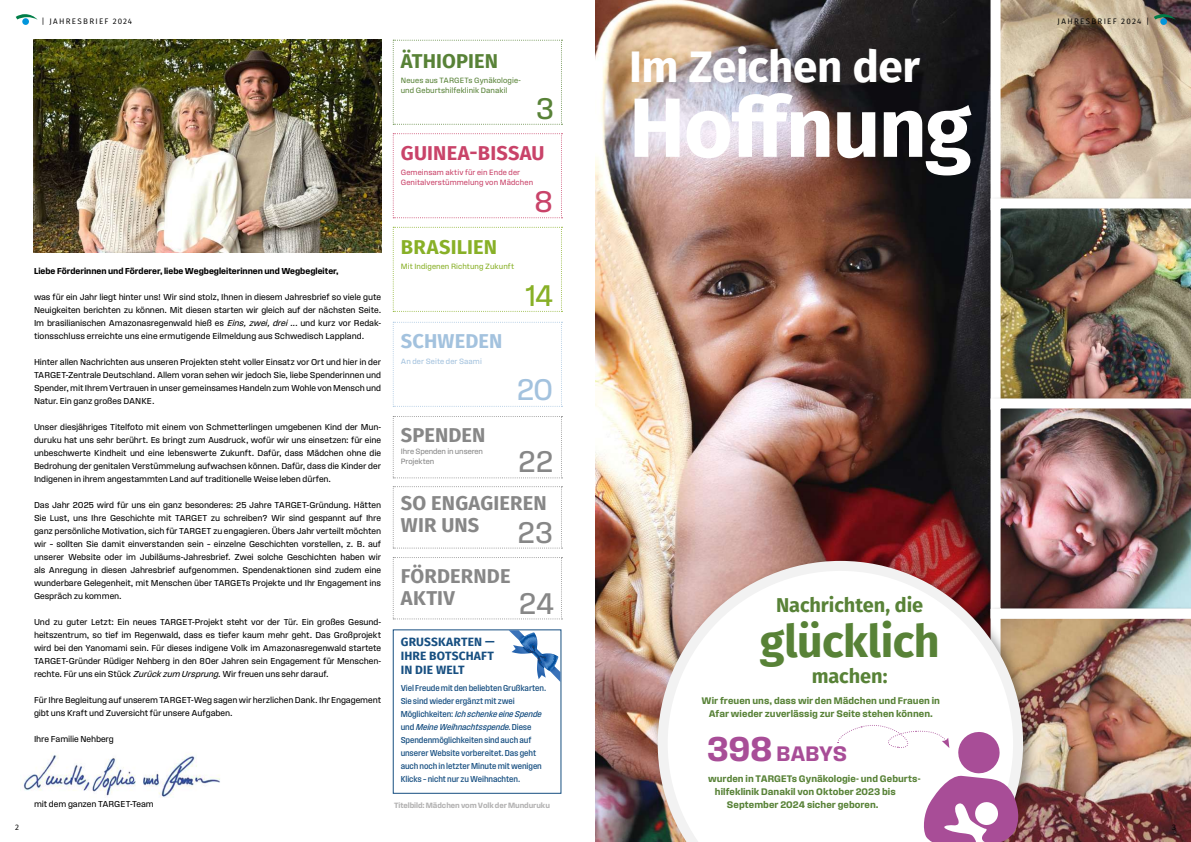
<style>
.page{position:relative;width:1191px;height:842px;background:#fff}
.page>*{position:absolute;margin:0;border:0;box-sizing:border-box;transform-origin:0 0}
.t1{font:700 84px "Fira Sans";letter-spacing:-.015em;color:#fff}
.t2{font:700 45px "Fira Sans";letter-spacing:-.01em;color:#588237}
.t3{font:700 44px "Fira Sans";letter-spacing:-.01em;color:#fff}
.t4{font:31.3px "Field Gothic No.62";color:#878787}
.t5{font:31.3px "Field Gothic No.62";color:#88b027}
.t6{font:31.3px "Field Gothic No.62";color:#a3c2de}
.t7{font:31.3px "Field Gothic No.62";color:#c94369}
.t8{font:31.3px "Field Gothic No.62";color:#588237}
.t9{font:22px "Field Gothic No.64 Demi";letter-spacing:-.01em;color:#a84d97}
.t10{font:700 20px/22px "Fira Sans";letter-spacing:.005em;color:#878787}
.t11{font:700 20px "Fira Sans";letter-spacing:-.005em;color:#588237}
.t12{font:700 20px "Fira Sans";letter-spacing:.01em;color:#c94369}
.t13{font:700 20px "Fira Sans";letter-spacing:.005em;color:#88b027}
.t14{font:700 20px "Fira Sans";letter-spacing:.005em;color:#a3c2de}
.t15{font:700 12px/14px "Fira Sans";letter-spacing:.01em;color:#174f81;text-align:justify}
.t16{font:10px/13px "Field Gothic No.64 Demi";letter-spacing:.005em;color:#588237;text-align:center}
.t17{font:9px/13px "Field Gothic No.62";letter-spacing:-.005em;color:#000;text-align:justify}
.t18{font:9px/13px "Field Gothic No.53 Med Compact";letter-spacing:-.01em;color:#174f81}
.t19{font:9px "Field Gothic No.64 Demi";letter-spacing:-.005em;color:#000}
.t20{font:8px/9.6px "Field Gothic No.62";letter-spacing:.005em;color:#c94369}
.t21{font:8px/9.6px "Field Gothic No.62";letter-spacing:.005em;color:#588237}
.t22{font:8px "Field Gothic No.64 Demi";letter-spacing:-.01em;color:#b3b2b2}
.t23{font:8px "Fira Sans";letter-spacing:.16em;color:#000}
.t24{font:8px/9.6px "Field Gothic No.62";letter-spacing:-.015em;color:#878787}
.t25{font:8px "Field Gothic No.62";letter-spacing:.005em;color:#88b027}
.t26{font:8px "Field Gothic No.62";letter-spacing:.005em;color:#a3c2de}
.s1{font-style:italic}
.s2{font-family:"Field Gothic No.62";font-weight:400;font-size:31.3px}
.s3{font-size:36px}
</style>
<div class="page">
<svg style="left:393px;top:557px;width:169px;height:62px"></svg>
<svg style="left:393px;top:40px;width:169px;height:85px"></svg>
<svg style="left:393px;top:486px;width:169px;height:63px"></svg>
<svg style="left:393px;top:133px;width:169px;height:85px"></svg>
<svg style="left:393px;top:416px;width:169px;height:62px"></svg>
<svg style="left:393px;top:227px;width:169px;height:85px"></svg>
<svg style="left:393px;top:322px;width:169px;height:85px"></svg>
<svg style="left:16px;top:14px;width:22px;height:6px"></svg>
<div style="left:22px;top:18px;width:7px;height:7px;background:#0095db;border-radius:50%"></div>
<img style="left:34px;top:40px;width:348px;height:212px">
<div style="left:393px;top:629px;width:168px;height:165px;border:1px solid #174f81"></div>
<svg style="left:508px;top:630px;width:52px;height:52px"></svg>
<img style="left:22px;top:755px;width:198px;height:43px">
<img style="left:595px;top:0;width:393px;height:842px">
<img style="left:990px;top:0;width:201px;height:196px">
<img style="left:990px;top:198px;width:201px;height:198px">
<img style="left:990px;top:398px;width:201px;height:208px">
<img style="left:1039px;top:618px;width:152px;height:224px">
<svg style="left:1153px;top:14px;width:22px;height:6px"></svg>
<div style="left:1160px;top:18px;width:7px;height:7px;background:#0095db;border-radius:50%"></div>
<div style="left:651px;top:554px;width:388px;height:288px;background:#000;opacity:.4"></div>
<svg style="left:657px;top:561px;width:366px;height:281px"></svg>
<svg style="left:836px;top:718px;width:185px;height:124px"></svg>
<p class="t23" style="left:15px;top:821px;width:5px">2</p>
<p class="t23" style="left:42px;top:15px;width:92px">| JAHRESBRIEF 2024</p>
<p class="t23" style="left:1137px;top:15px;width:5px">3</p>
<p class="t23" style="left:1057px;top:15px;width:93px">JAHRESBRIEF 2024 |</p>
<h3 class="t11" style="left:401px;top:44px;width:99px">ÄTHIOPIEN</h3>
<p class="t21" style="left:401px;top:76px;width:121px">Neues aus TARGETs Gynäkologie&shy;und Geburtshilfeklinik Danakil</p>
<h3 class="t8" style="left:536px;top:92px;width:20px">3</h3>
<p class="t19" style="left:34px;top:266px;width:306px">Liebe Förderinnen und Förderer, liebe Wegbegleiterinnen und Wegbegleiter,</p>
<p class="t17" style="left:34px;top:291px;width:349px">was für ein Jahr liegt hinter uns! Wir sind stolz, Ihnen in diesem Jahresbrief so viele gute Neuigkeiten berichten zu können. Mit diesen starten wir gleich auf der nächsten Seite.<br>Im brasilianischen Amazonasregenwald hieß es <span class="s1">Eins,zwei,drei...</span>und kurz vor Redak&shy;tionsschluss erreichte uns eine ermutigende Eilmeldung aus Schwedisch Lappland.</p>
<p class="t17" style="left:34px;top:356px;width:349px">Hinter allen Nachrichten aus unseren Projekten steht voller Einsatz vor Ort und hier in der TARGET-Zentrale Deutschland. Allem voran sehen wir jedoch Sie, liebe Spenderinnen und Spender, mit Ihrem Vertrauen in unser gemeinsames Handeln zum Wohle von Mensch und Natur. Ein ganz großes DANKE.</p>
<p class="t17" style="left:34px;top:421px;width:349px">Unser diesjähriges Titelfoto mit einem von Schmetterlingen umgebenen Kind der Mun&shy;duruku hat uns sehr berührt. Es bringt zum Ausdruck, wofür wir uns einsetzen: für eine unbeschwerte Kindheit und eine lebenswerte Zukunft. Dafür, dass Mädchen ohne die Bedrohung der genitalen Verstümmelung aufwachsen können. Dafür, dass die Kinder der Indigenen in ihrem angestammten Land auf traditionelle Weise leben dürfen.</p>
<p class="t17" style="left:34px;top:499px;width:349px">Das Jahr 2025 wird für uns ein ganz besonderes: 25 Jahre TARGET-Gründung. Hätten Sie Lust, uns Ihre Geschichte mit TARGET zu schreiben? Wir sind gespannt auf Ihre ganz persönliche Motivation, sich für TARGET zu engagieren. Übers Jahr verteilt möchten wir – sollten Sie damit einverstanden sein – einzelne Geschichten vorstellen, z. B. auf unserer Website oder im Jubiläums-Jahresbrief. Zwei solche Geschichten haben wir als Anregung in diesen Jahresbrief aufgenommen. Spendenaktionen sind zudem eine wunderbare Gelegenheit, mit Menschen über TARGETs Projekte und Ihr Engagement ins Gespräch zu kommen.</p>
<p class="t17" style="left:34px;top:616px;width:349px">Und zu guter Letzt: Ein neues TARGET-Projekt steht vor der Tür. Ein großes Gesund&shy;heitszentrum, so tief im Regenwald, dass es tiefer kaum mehr geht. Das Großprojekt wird bei den Yanomami sein. Für dieses indigene Volk im Amazonasregenwald startete TARGET-Gründer Rüdiger Nehberg in den 80er Jahren sein Engagement für Menschen&shy;rechte. Für uns ein Stück <span class="s1">Zurückzum Ursprung</span>. Wir freuen uns sehr darauf.</p>
<p class="t17" style="left:34px;top:694px;width:349px">Für Ihre Begleitung auf unserem TARGET-Weg sagen wir herzlichen Dank. Ihr Engagement gibt uns Kraft und Zuversicht für unsere Aufgaben.</p>
<p class="t17" style="left:34px;top:733px;width:81px">Ihre Familie Nehberg</p>
<h3 class="t12" style="left:401px;top:136px;width:145px">GUINEA-BISSAU</h3>
<p class="t20" style="left:401px;top:168px;width:134px">Gemeinsam aktiv für ein Ende der<br>Genitalverstümmelung von Mädchen</p>
<h3 class="t7" style="left:534px;top:185px;width:21px">8</h3>
<h3 class="t13" style="left:401px;top:230px;width:98px">BRASILIEN</h3>
<p class="t25" style="left:401px;top:262px;width:115px">Mit Indigenen Richtung Zukunft</p>
<h3 class="t14" style="left:401px;top:324px;width:103px">SCHWEDEN</h3>
<p class="t26" style="left:401px;top:357px;width:83px">An der Seite der Saami</p>
<h3 class="t5" style="left:525px;top:279px;width:29px">14</h3>
<h3 class="t6" style="left:517px;top:372px;width:38px">20</h3>
<h3 class="t10" style="left:401px;top:423px;width:86px">SPENDEN</h3>
<p class="t24" style="left:401px;top:447px;width:84px">Ihre Spenden in unseren<br>Projekten</p>
<h3 class="t4" style="left:518px;top:445px;width:37px">22</h3>
<h3 class="t10" style="left:401px;top:491px;width:154px">SO ENGAGIEREN<br>WIR UNS <span class="s2">23</span></h3>
<h3 class="t10" style="left:401px;top:564px;width:111px">FÖRDERNDE<br>AKTIV</h3>
<h3 class="t15" style="left:401px;top:634px;width:95px">GRUSSKARTEN — IHRE BOTSCHAFT IN DIE WELT</h3>
<h3 class="t4" style="left:519px;top:586px;width:37px">24</h3>
<p class="t18" style="left:401px;top:682px;width:147px">Viel Freude mit den beliebten Grußkarten.<br>Sie sind wieder ergänzt mit zwei<br>M ö g l i c h k e i t e n : <span class="s1">IchschenkeeineSpende </span>u n d <span class="s1">MeineWeihnachtsspende</span>. D i e s e Spendenmöglichkeiten sind auch auf unserer Website vorbereitet. Das geht auch noch in letzter Minute mit wenigen Klicks – nicht nur zu Weihnachten.</p>
<p class="t17" style="left:34px;top:798px;width:121px">mit dem ganzen TARGET-Team</p>
<p class="t22" style="left:394px;top:801px;width:157px">Titelbild: Mädchen vom Volk der Munduruku</p>
<h3 class="t3" style="left:629px;top:30px;width:292px">Im Zeichen der</h3>
<h1 class="t1" style="left:629px;top:57px;width:344px">Hoffnung</h1>
<h3 class="t11" style="left:776px;top:588px;width:149px">Nachrichten, die</h3>
<h2 class="t2" style="left:759px;top:603px;width:181px">glücklich</h2>
<h3 class="t11" style="left:811px;top:659px;width:77px">machen:</h3>
<p class="t16" style="left:701px;top:694px;width:240px">Wir freuen uns, dass wir den Mädchen und Frauen in<br>Afar wieder zuverlässig zur Seite stehen können.</p>
<h3 class="t9" style="left:706px;top:742px;width:142px"><span class="s3">398</span> BABYS</h3>
<p class="t16" style="left:708px;top:772px;width:214px">wurden in TARGETs Gynäkologie- und Geburts-</p>
<p class="t16" style="left:715px;top:785px;width:182px">hilfeklinik Danakil von Oktober 2023 bis</p>
<p class="t16" style="left:727px;top:798px;width:153px">September 2024 sicher geboren.</p>
<p class="t23" style="left:1172px;top:821px;width:5px">3</p>
</div>
